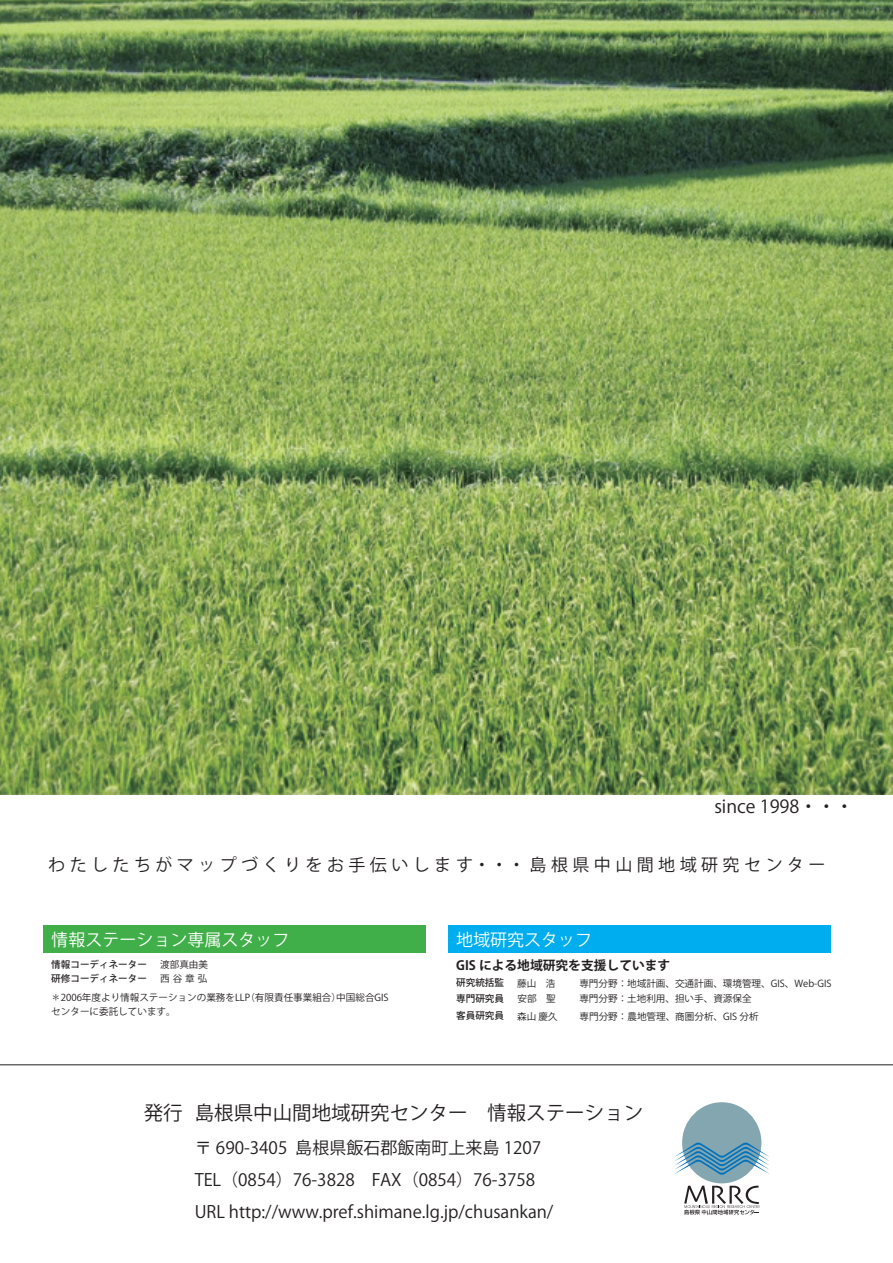
<style>
.page{position:relative;width:893px;height:1263px;background:#fff}
.page>*{position:absolute;margin:0;border:0;box-sizing:border-box;transform-origin:0 0}
.t1{font:19.5px "Koz Go Pro";color:#231f20}
.t2{font:18px "Koz Go Pro";color:#231f20}
.t3{font:16.95px/32.2px "Koz Go Pro";color:#231f20}
.t4{font:16.95px "Koz Go Pro";letter-spacing:.26em;color:#231f20}
.t5{font:16.95px "Koz Go Pro";color:#fff}
.t6{font:700 12.75px "Koz Go Pro";color:#231f20}
.t7{font:9.6px/14.1px "Koz Go Pro";color:#231f20}
.t8{font:500 9.6px "Koz Go Pro";color:#231f20}
</style>
<div class="page">
<hr style="left:0;top:1064px;width:893px;height:1px;background:#231f20">
<div style="left:43px;top:925px;width:382px;height:28px;background:#40ae49"></div>
<div style="left:448px;top:925px;width:382px;height:28px;background:#00aeef"></div>
<div style="left:682px;top:1102px;width:79px;height:81px;background:#84a6b1;border-radius:50%"></div>
<svg style="left:675px;top:1142px;width:94px;height:33px"></svg>
<svg style="left:684px;top:1185px;width:75px;height:30px"></svg>
<img style="left:0;top:0;width:893px;height:794px">
<h2 class="t2" style="left:714px;top:795px;width:141px">since 1998・・・</h2>
<h3 class="t4" style="left:48px;top:854px;width:779px">わたしたちがマップづくりをお手伝いします・・・島根県中山間地域研究センター</h3>
<h3 class="t5" style="left:51px;top:928px;width:240px">情報ステーション専属スタッフ</h3>
<p class="t8" style="left:51px;top:972px;width:97px">研修コーディネーター</p>
<p class="t8" style="left:51px;top:958px;width:97px">情報コーディネーター</p>
<p class="t7" style="left:160px;top:958px;width:49px">渡部真由美西谷章弘</p>
<p class="t7" style="left:51px;top:991px;width:339px;line-height:13.5px">＊2006年度より情報ステーションの業務をLLP（有限責任事業組合）中国総合GISセンターに委託しています。</p>
<h3 class="t5" style="left:456px;top:928px;width:138px">地域研究スタッフ</h3>
<p class="t8" style="left:456px;top:976px;width:49px">研究統括監</p>
<p class="t7" style="left:517px;top:976px;width:40px">藤山　浩</p>
<p class="t8" style="left:456px;top:992px;width:49px">専門研究員</p>
<p class="t7" style="left:518px;top:992px;width:40px">安部　聖</p>
<h3 class="t6" style="left:456px;top:957px;width:216px">GIS による地域研究を支援しています</h3>
<p class="t7" style="left:579px;top:976px;width:254px;line-height:15.5px">専門分野：地域計画、交通計画、環境管理、GIS、Web-GIS専門分野：土地利用、担い手、資源保全</p>
<p class="t7" style="left:517px;top:1009px;width:42px">森山 慶久</p>
<p class="t8" style="left:456px;top:1009px;width:49px">客員研究員</p>
<p class="t7" style="left:580px;top:1009px;width:181px">専門分野：農地管理、商圏分析、GIS 分析</p>
<h1 class="t1" style="left:144px;top:1100px;width:40px">発行</h1>
<h1 class="t1" style="left:195px;top:1100px;width:450px">島根県中山間地域研究センター　情報ステーション</h1>
<h3 class="t3" style="left:195px;top:1132px;width:360px">〒 690-3405 島根県飯石郡飯南町上来島 1207<br>TEL（0854）76-3828　FAX（0854）76-3758<br>URL http://www.pref.shimane.lg.jp/chusankan/</h3>
</div>
